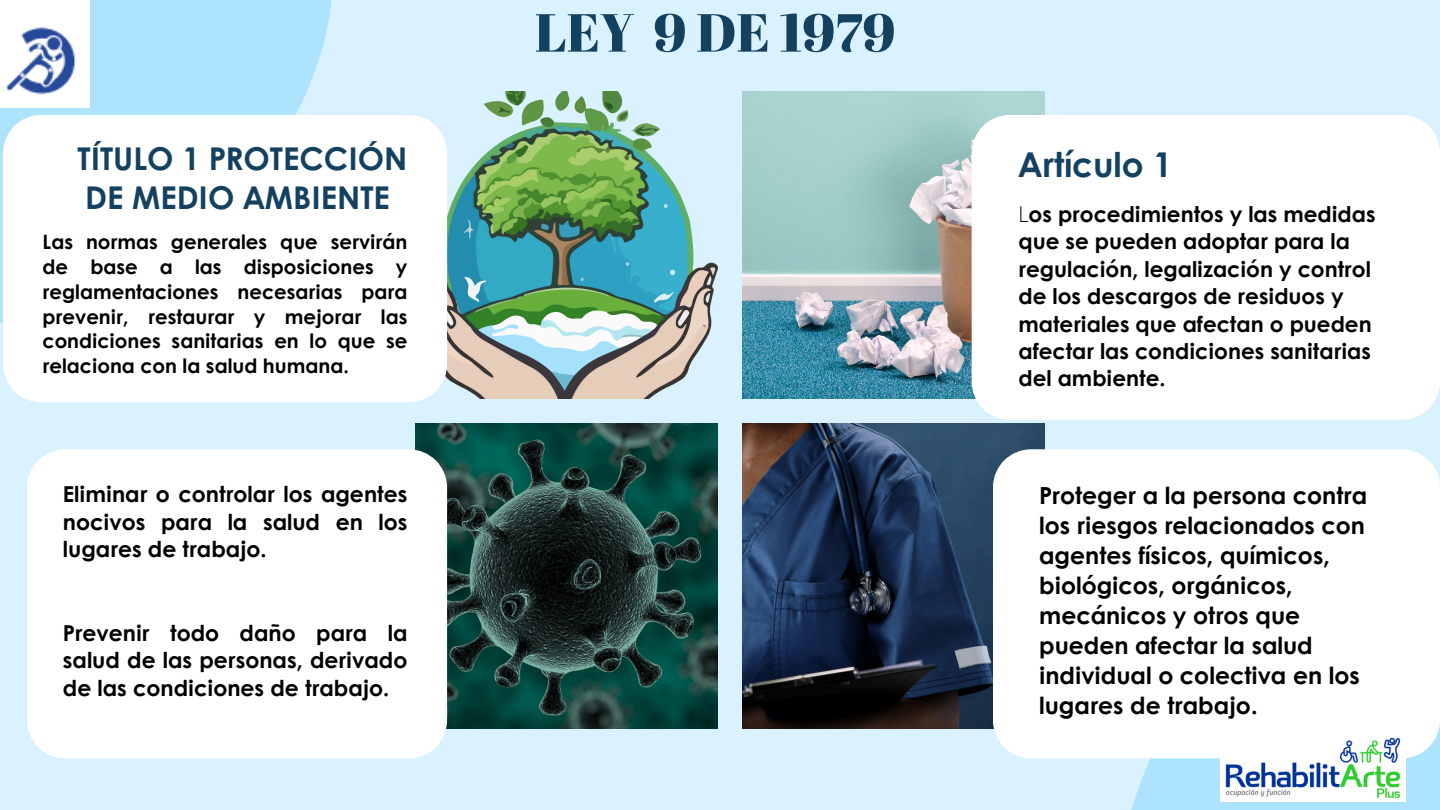
<style>
.page{position:relative;width:1440px;height:810px;background:#daf2ff}
.page>*{position:absolute;margin:0;border:0;box-sizing:border-box;transform-origin:0 0}
.t1{font:53.5px "Abril Fatface";color:#154161}
.t2{font:700 34.2px "Century Gothic";color:#154161}
.t3{font:700 31.4px/39.2px "Century Gothic";color:#154161}
.t4{font:700 23.6px/30px "Century Gothic";color:#000}
.t5{font:700 22px/27.8px "Century Gothic";color:#000;text-align:justify}
.t6{font:700 21.7px/27.4px "Century Gothic";color:#000}
.t7{font:700 19.8px/24.8px "Century Gothic";color:#000;text-align:justify}
.s1{font-weight:300}
</style>
<div class="page">
<div style="left:0;top:0;width:332px;height:323px;background:#aee3fe"></div>
<img style="left:447px;top:92px;width:271px;height:306px">
<img style="left:742px;top:92px;width:303px;height:306px">
<img style="left:415px;top:423px;width:303px;height:306px">
<img style="left:742px;top:423px;width:303px;height:306px">
<div style="left:3px;top:115px;width:444px;height:287px;background:#fff"></div>
<div style="left:972px;top:115px;width:468px;height:305px;background:#fff"></div>
<div style="left:27px;top:449px;width:420px;height:309px;background:#fff"></div>
<svg style="left:1082px;top:758px;width:358px;height:52px;fill:#aee3fe"></svg>
<div style="left:993px;top:449px;width:447px;height:309px;background:#fff"></div>
<img style="left:1221px;top:729px;width:184px;height:73px">
<img style="left:0;top:0;width:90px;height:107px">
<p class="t3" style="left:77px;top:138px;width:332px">TÍTULO 1 PROTECCIÓN<br>DE MEDIO AMBIENTE</p>
<h1 class="t7" style="left:43px;top:229px;width:366px">Las normas generales que servirán de base a las disposiciones y reglamentaciones necesarias para prevenir, restaurar y mejorar las condiciones sanitarias en lo que se relaciona con la salud humana.</h1>
<h2 class="t5" style="left:63px;top:479px;width:346px">Eliminar o controlar los agentes nocivos para la salud en los lugares de trabajo.</h2>
<p class="t5" style="left:63px;top:618px;width:346px">Prevenir todo daño para la salud de las personas, derivado de las condiciones de trabajo.</p>
<h4 class="t1" style="left:535px;top:-5px;width:362px">LEY 9 DE 1979</h4>
<p class="t2" style="left:1018px;top:139px;width:155px">Artículo 1</p>
<p class="t6" style="left:1018px;top:200px;width:359px"><span class="s1">L</span>os procedimientos y las medidas que se pueden adoptar para la regulación, legalización y control de los descargos de residuos y materiales que afectan o pueden afectar las condiciones sanitarias del ambiente.</p>
<h3 class="t4" style="left:1039px;top:479px;width:330px">Proteger a la persona contra los riesgos relacionados con agentes físicos, químicos, biológicos, orgánicos, mecánicos y otros que pueden afectar la salud individual o colectiva en los lugares de trabajo.</h3>
</div>
